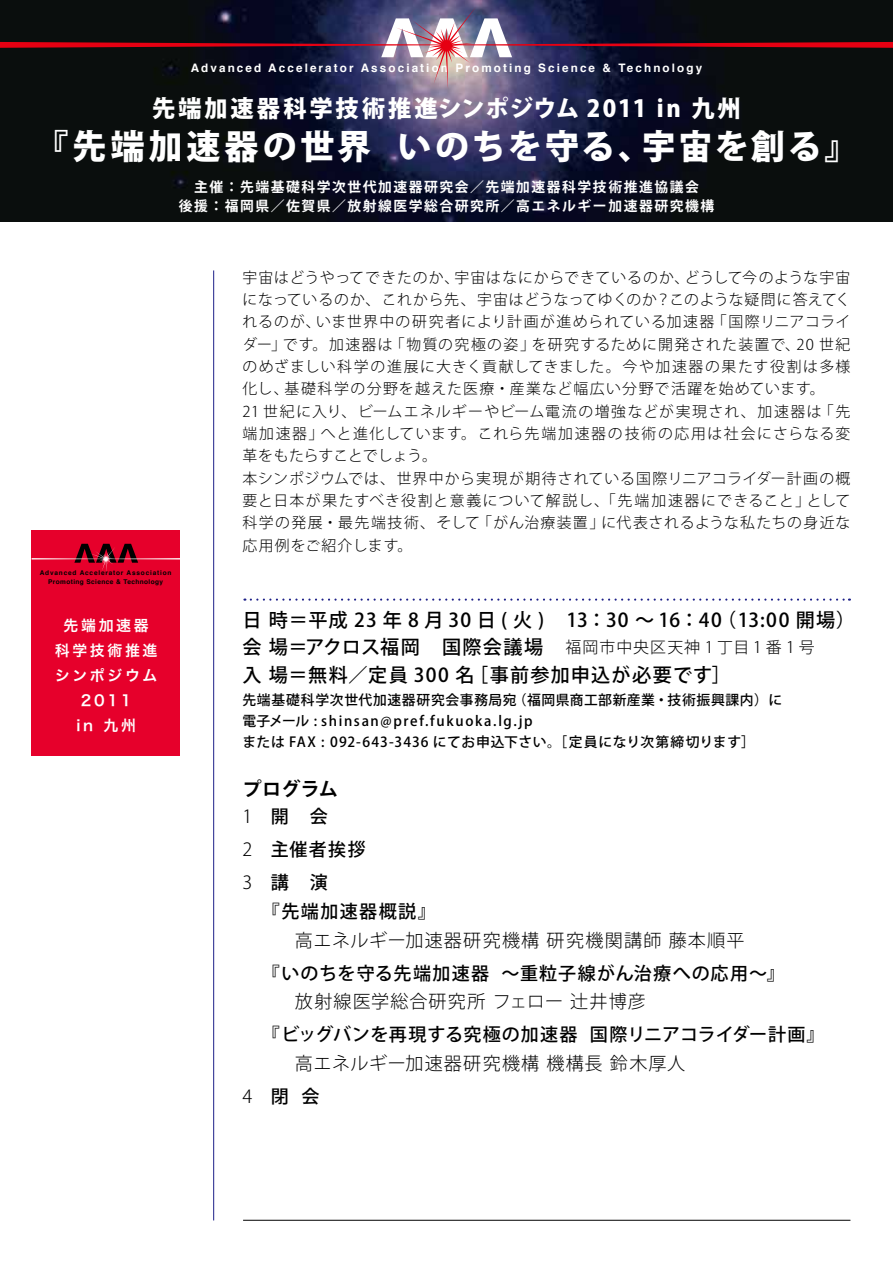
<style>
.page{position:relative;width:893px;height:1263px;background:#fff}
.page>*{position:absolute;margin:0;border:0;box-sizing:border-box;transform-origin:0 0}
.t1{font:800 34.05px "Koz Go Pro";letter-spacing:.095em;color:#fff}
.t2{font:800 34.05px "Koz Go Pro";letter-spacing:.12em;color:#fff}
.t3{font:800 23.4px "Koz Go Pro";letter-spacing:.11em;color:#fff}
.t4{font:500 19.2px/27.6px "Koz Go Pro";letter-spacing:.065em;color:#000}
.t5{font:700 19.2px "Koz Go Pro";letter-spacing:.01em;color:#000}
.t6{font:300 18px "Koz Go Pro";letter-spacing:.06em;color:#000}
.t7{font:500 18px "Koz Go Pro";letter-spacing:.055em;color:#000}
.t8{font:500 18px "Koz Go Pro";letter-spacing:-.01em;color:#000}
.t9{font:500 18px "Koz Go Pro";letter-spacing:.075em;color:#000}
.t10{font:300 15.9px "Koz Go Pro";letter-spacing:.06em;color:#000}
.t11{font:300 14.85px/22.4px "Koz Go Pro";letter-spacing:.07em;color:#000}
.t12{font:300 14.85px "Koz Go Pro";letter-spacing:.04em;color:#000}
.t13{font:300 14.85px "Koz Go Pro";letter-spacing:.09em;color:#000}
.t14{font:14.85px "Hira Kaku Pro N W6";letter-spacing:.18em;color:#fff}
.t15{font:300 14.85px "Koz Go Pro";letter-spacing:.005em;color:#000}
.t16{font:300 14.85px "Koz Go Pro";letter-spacing:-.005em;color:#000}
.t17{font:300 14.85px "Koz Go Pro";letter-spacing:.03em;color:#000}
.t18{font:300 14.85px "Koz Go Pro";letter-spacing:.1em;color:#000}
.t19{font:500 13.8px/21.3px "Koz Go Pro";letter-spacing:.05em;color:#000}
.t20{font:700 13.8px/19.2px "Koz Go Pro";letter-spacing:.11em;color:#fff;text-align:center}
.t21{font:700 11.7px "Helvetica";letter-spacing:.18em;color:#fff}
.t22{font:700 6.6px/9.3px "Helvetica";letter-spacing:.06em;color:#000}
.t23{font:700 6.6px "Helvetica";letter-spacing:.12em;color:#000}
</style>
<div class="page">
<img style="left:0;top:0;width:893px;height:221px">
<div style="left:32px;top:530px;width:148px;height:225px;background:#e6002b"></div>
<hr style="left:213px;top:270px;width:1px;height:950px;background:#1d2088">
<svg style="left:251px;top:598px;width:599px;height:3px"></svg>
<svg style="left:32px;top:544px;width:148px;height:28px"></svg>
<hr style="left:243px;top:1220px;width:607px;height:1px;background:#000">
<svg style="left:0;top:7px;width:893px;height:82px;background:#2c2434"></svg>
<p class="t21" style="left:191px;top:58px;width:72px">Advanced</p>
<p class="t21" style="left:361px;top:58px;width:89px">Association</p>
<p class="t21" style="left:268px;top:58px;width:87px">Accelerator</p>
<p class="t21" style="left:455px;top:58px;width:77px">Promoting</p>
<p class="t21" style="left:538px;top:58px;width:58px">Science</p>
<p class="t21" style="left:618px;top:58px;width:85px">Technology</p>
<p class="t21" style="left:603px;top:58px;width:10px">&amp;</p>
<h2 class="t3" style="left:152px;top:93px;width:590px">先端加速器科学技術推進シンポジウム 2011 ni 九州</h2>
<h1 class="t1" style="left:642px;top:124px;width:218px">宇宙を創る『</h1>
<h1 class="t2" style="left:34px;top:124px;width:338px">『先端加速器の世界</h1>
<h1 class="t1" style="left:398px;top:124px;width:256px">いのちを守る、</h1>
<p class="t20" style="left:179px;top:178px;width:537px">主催：先端基礎科学次世代加速器研究会／先端加速器科学技術推進協議会<br>後援：福岡県／佐賀県／放射線医学総合研究所／高エネルギー加速器研究機構</p>
<p class="t11" style="left:242px;top:266px;width:218px">宇宙はどうやってできたのか、</p>
<p class="t12" style="left:242px;top:290px;width:609px">になっているのか、これから先、宇宙はどうなってゆくのか？このような疑問に答えてく</p>
<p class="t17" style="left:712px;top:312px;width:140px">「国際リニアコライ</p>
<p class="t16" style="left:685px;top:268px;width:167px">どうして今のような宇宙</p>
<p class="t11" style="left:454px;top:266px;width:236px">宇宙はなにからできているのか、</p>
<p class="t11" style="left:242px;top:311px;width:80px">れるのが、</p>
<p class="t11" style="left:316px;top:311px;width:400px">いま世界中の研究者により計画が進められている加速器</p>
<p class="t11" style="left:242px;top:333px;width:45px">ダー」</p>
<p class="t13" style="left:242px;top:357px;width:609px">のめざましい科学の進展に大きく貢献してきました。今や加速器の果たす役割は多様</p>
<p class="t11" style="left:285px;top:378px;width:542px">基礎科学の分野を越えた医療・産業など幅広い分野で活躍を始めています。</p>
<p class="t18" style="left:390px;top:335px;width:147px">「物質の究極の姿」</p>
<p class="t11" style="left:532px;top:333px;width:270px">を研究するために開発された装置で、</p>
<p class="t11" style="left:796px;top:333px;width:56px">20 世紀</p>
<p class="t11" style="left:283px;top:333px;width:111px">です。加速器は</p>
<p class="t11" style="left:242px;top:378px;width:48px">化し、</p>
<p class="t23" style="left:127px;top:567px;width:46px">Association</p>
<p class="t22" style="left:48px;top:568px;width:117px;text-indent:-8px">Advanced<br>Promoting Science &amp; Technology</p>
<p class="t23" style="left:80px;top:567px;width:45px">Accelerator</p>
<p class="t14" style="left:64px;top:611px;width:87px">先端加速器</p>
<p class="t14" style="left:55px;top:636px;width:104px">科学技術推進</p>
<p class="t14" style="left:55px;top:661px;width:104px">シンポジウム</p>
<p class="t14" style="left:81px;top:686px;width:52px">2011</p>
<p class="t14" style="left:103px;top:711px;width:34px">九州</p>
<p class="t14" style="left:76px;top:711px;width:18px">in</p>
<p class="t11" style="left:321px;top:400px;width:531px;text-indent:-78px">21 世紀に入り、ビームエネルギーやビーム電流の増強などが実現され、加速器は<br>へと進化しています。これら先端加速器の技術の応用は社会にさらなる変</p>
<p class="t11" style="left:819px;top:400px;width:33px">「先</p>
<p class="t11" style="left:242px;top:422px;width:82px">端加速器」</p>
<p class="t15" style="left:242px;top:446px;width:196px">革をもたらすことでしょう。</p>
<p class="t11" style="left:242px;top:467px;width:609px">本シンポジウムでは、世界中から実現が期待されている国際リニアコライダー計画の概</p>
<p class="t11" style="left:807px;top:489px;width:45px">として</p>
<p class="t11" style="left:601px;top:489px;width:251px;text-indent:-359px">要と日本が果たすべき役割と意義について解説し、「先端加速器にできること」<br>に代表されるような私たちの身近な</p>
<p class="t11" style="left:477px;top:512px;width:129px">「がん治療装置」</p>
<p class="t11" style="left:242px;top:512px;width:239px">科学の発展・最先端技術、そして応用例をご紹介します。</p>
<p class="t4" style="left:242px;top:607px;width:481px">日時＝平成 23 年 8 月 30 日 ( 火 )　13：30 ～ 16：40</p>
<p class="t10" style="left:565px;top:637px;width:251px">福岡市中央区天神 1 丁目 1 番 1 号</p>
<p class="t4" style="left:717px;top:607px;width:140px">（13:00 開場(</p>
<p class="t4" style="left:469px;top:634px;width:263px;text-indent:-227px">会場＝アクロス福岡　国際会議場　<br>［事前参加申込が必要です[</p>
<p class="t4" style="left:242px;top:662px;width:234px">入場＝無料／定員 300 名</p>
<p class="t19" style="left:242px;top:690px;width:514px">先端基礎科学次世代加速器研究会事務局宛<br>電子メール : shinsan@pref.fukuoka.lg.jp<br>または FAX : 092-643-3436 にてお申込下さい。［定員になり次第締切ります[</p>
<p class="t5" style="left:242px;top:776px;width:97px">プログラム</p>
<p class="t7" style="left:271px;top:805px;width:59px">開　会</p>
<p class="t19" style="left:513px;top:690px;width:271px">（福岡県商工部新産業・技術振興課内）に</p>
<p class="t6" style="left:242px;top:805px;width:11px">1</p>
<p class="t6" style="left:242px;top:838px;width:11px">2</p>
<p class="t7" style="left:271px;top:838px;width:96px">主催者挨拶</p>
<p class="t6" style="left:242px;top:871px;width:11px">3</p>
<p class="t7" style="left:271px;top:871px;width:59px">講　演</p>
<p class="t6" style="left:242px;top:1085px;width:11px">4</p>
<p class="t9" style="left:262px;top:900px;width:176px">『先端加速器概説『</p>
<p class="t6" style="left:295px;top:928px;width:451px">高エネルギー加速器研究機構研究機関講師藤本順平</p>
<p class="t7" style="left:502px;top:961px;width:285px">〜重粒子線がん治療への応用〜『</p>
<p class="t7" style="left:262px;top:961px;width:229px">『いのちを守る先端加速器</p>
<p class="t6" style="left:295px;top:990px;width:353px">放射線医学総合研究所フェロー辻井博彦</p>
<p class="t8" style="left:590px;top:1023px;width:236px">国際リニアコライダー計画『</p>
<p class="t7" style="left:262px;top:1023px;width:317px">『ビッグバンを再現する究極の加速器</p>
<p class="t6" style="left:295px;top:1052px;width:392px">高エネルギー加速器研究機構機構長鈴木厚人</p>
<p class="t7" style="left:301px;top:1085px;width:20px">会</p>
<p class="t7" style="left:271px;top:1085px;width:20px">閉</p>
</div>
